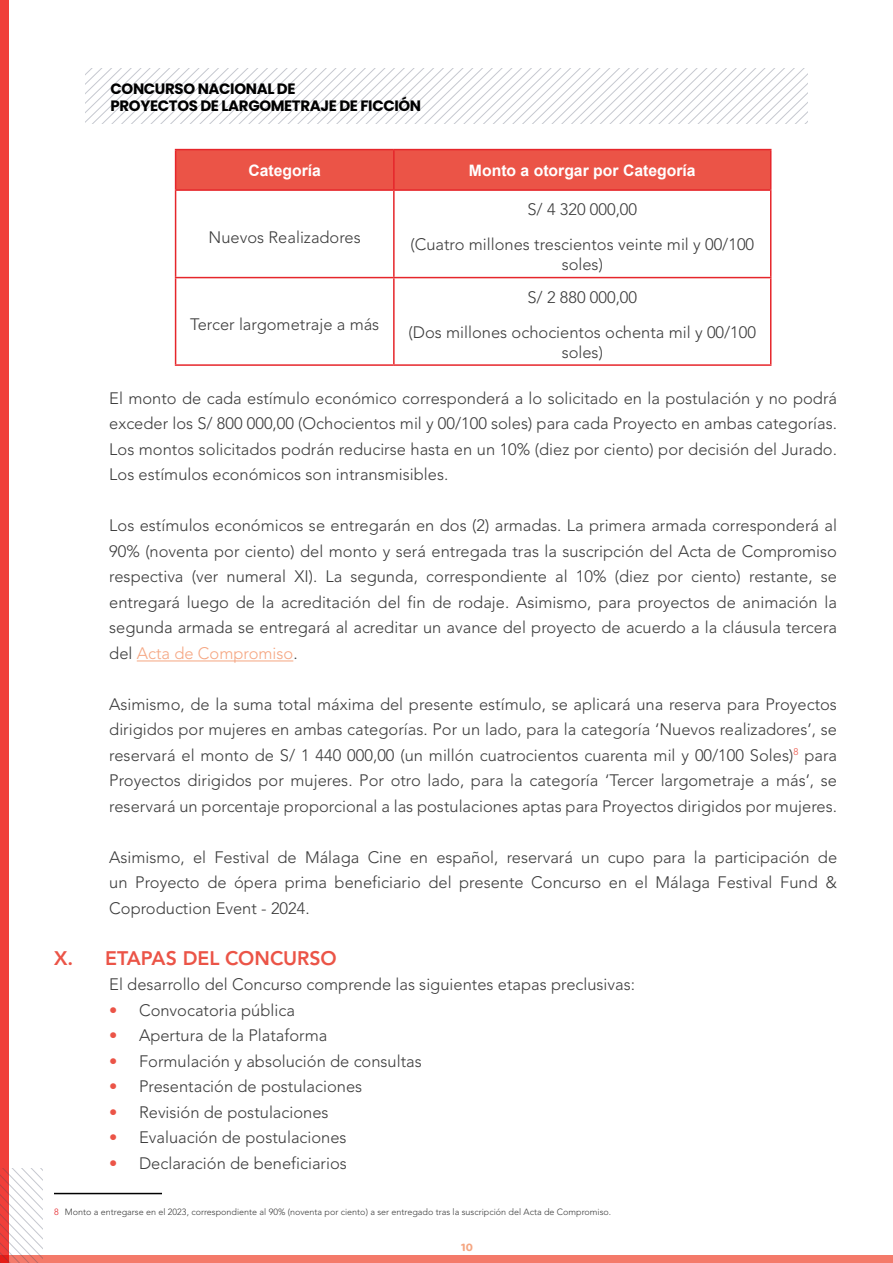
<style>
.page{position:relative;width:893px;height:1263px;background:#fff}
.page>*{position:absolute;margin:0;border:0;box-sizing:border-box;transform-origin:0 0}
.t1{font:800 19.5px "Avenir";color:#eb5447}
.t2{font:300 16.5px/25.5px "Avenir";color:#3c3c3c;text-align:justify}
.t3{font:700 15.75px "Arial";color:#fff}
.t4{font:700 15px/16.5px "Poppins";letter-spacing:-.025em;color:#000}
.t5{font:700 12px "Baloo 2";color:#f5a682}
.t6{font:300 9px "Avenir";color:#3c3c3c}
.s1{color:#f5a682}
.s2{font-weight:800;color:#eb5447}
.s3{color:#e6262b}
</style>
<div class="page">
<div style="left:0;top:1255px;width:893px;height:8px;background:#f47a6a"></div>
<div style="left:0;top:0;width:8px;height:1263px;background:#f03f3a"></div>
<svg style="left:85px;top:68px;width:723px;height:55px"></svg>
<svg style="left:0;top:1168px;width:43px;height:95px"></svg>
<hr style="left:137px;top:660px;width:156px;height:1px;background:#f5a682">
<div style="left:176px;top:150px;width:594px;height:39px;background:#eb5447"></div>
<hr style="left:175px;top:149px;width:219px;height:1px;background:#e6262b">
<hr style="left:175px;top:150px;width:1px;height:39px;background:#e6262b">
<hr style="left:394px;top:149px;width:377px;height:1px;background:#e6262b">
<hr style="left:393px;top:150px;width:2px;height:39px;background:#e6262b">
<hr style="left:770px;top:150px;width:1px;height:39px;background:#e6262b">
<hr style="left:175px;top:189px;width:219px;height:2px;background:#e6262b">
<hr style="left:175px;top:191px;width:1px;height:86px;background:#e6262b">
<hr style="left:394px;top:189px;width:377px;height:2px;background:#e6262b">
<hr style="left:393px;top:191px;width:2px;height:86px;background:#e6262b">
<hr style="left:770px;top:191px;width:1px;height:86px;background:#e6262b">
<hr style="left:175px;top:277px;width:219px;height:1px;background:#e6262b">
<hr style="left:175px;top:278px;width:1px;height:86px;background:#e6262b">
<hr style="left:394px;top:277px;width:377px;height:1px;background:#e6262b">
<hr style="left:393px;top:278px;width:2px;height:86px;background:#e6262b">
<hr style="left:770px;top:278px;width:1px;height:86px;background:#e6262b">
<hr style="left:175px;top:364px;width:219px;height:2px;background:#e6262b">
<hr style="left:394px;top:364px;width:377px;height:2px;background:#e6262b">
<hr style="left:54px;top:1193px;width:108px;height:1px;background:#000">
<p class="t4" style="left:111px;top:81px;width:312px">CONCURSO NACIONAL DE<br>PROYECTOS DE LARGOMETRAJE DE FICCIÓN</p>
<p class="t3" style="left:248px;top:160px;width:74px">Categoría</p>
<p class="t3" style="left:469px;top:160px;width:228px">Monto a otorgar por Categoría</p>
<p class="t2" style="left:209px;top:225px;width:154px">Nuevos Realizadores</p>
<p class="t2" style="left:410px;top:193px;width:345px;line-height:34.8px;text-align:center">S/ 4 320 000,00<br>(Cuatro millones trescientos veinte mil y 00/100</p>
<p class="t2" style="left:562px;top:252px;width:43px">soles)</p>
<p class="t2" style="left:409px;top:280px;width:349px;line-height:34.8px;text-align:center">S/ 2 880 000,00<br>(Dos millones ochocientos ochenta mil y 00/100</p>
<p class="t2" style="left:562px;top:340px;width:43px">soles)</p>
<p class="t2" style="left:109px;top:386px;width:729px">El monto de cada estímulo económico corresponderá a lo solicitado en la postulación y no podrá exceder los S/ 800 000,00 (Ochocientos mil y 00/100 soles) para cada Proyecto en ambas categorías.<br>Los montos solicitados podrán reducirse hasta en un 10% (diez por ciento) por decisión del Jurado.<br>Los estímulos económicos son intransmisibles.</p>
<p class="t2" style="left:109px;top:513px;width:729px">Los estímulos económicos se entregarán en dos (2) armadas. La primera armada corresponderá al 90% (noventa por ciento) del monto y será entregada tras la suscripción del Acta de Compromiso respectiva (ver numeral XI). La segunda, correspondiente al 10% (diez por ciento) restante, se entregará luego de la acreditación del fin de rodaje. Asimismo, para proyectos de animación la segunda armada se entregará al acreditar un avance del proyecto de acuerdo a la cláusula tercera del <span class="s1">Acta de Compromiso</span>.</p>
<p class="t2" style="left:109px;top:692px;width:729px">Asimismo, de la suma total máxima del presente estímulo, se aplicará una reserva para Proyectos dirigidos por mujeres en ambas categorías. Por un lado, para la categoría ‘Nuevos realizadores’, se reservará el monto de S/ 1 440 000,00 (un millón cuatrocientos cuarenta mil y 00/100 Soles)<sup>8</sup> para Proyectos dirigidos por mujeres. Por otro lado, para la categoría ‘Tercer largometraje a más’, se reservará un porcentaje proporcional a las postulaciones aptas para Proyectos dirigidos por mujeres.</p>
<p class="t2" style="left:109px;top:845px;width:729px">Asimismo, el Festival de Málaga Cine en español, reservará un cupo para la participación de un Proyecto de ópera prima beneficiario del presente Concurso en el Málaga Festival Fund &amp; Coproduction Event - 2024.</p>
<p class="t1" style="left:54px;top:944px;width:284px">X. ETAPAS DEL CONCURSO</p>
<p class="t2" style="left:109px;top:972px;width:527px">El desarrollo del Concurso comprende las siguientes etapas preclusivas:</p>
<p class="t2" style="left:109px;top:998px;width:187px"><span class="s2">•</span> Convocatoria pública</p>
<p class="t2" style="left:109px;top:1023px;width:220px"><span class="s2">•</span> Apertura de la Plataforma</p>
<p class="t2" style="left:109px;top:1049px;width:314px"><span class="s2">•</span> Formulación y absolución de consultas</p>
<p class="t2" style="left:109px;top:1074px;width:254px"><span class="s2">•</span> Presentación de postulaciones</p>
<p class="t2" style="left:109px;top:1100px;width:221px"><span class="s2">•</span> Revisión de postulaciones</p>
<p class="t2" style="left:109px;top:1125px;width:239px"><span class="s2">•</span> Evaluación de postulaciones</p>
<p class="t2" style="left:109px;top:1151px;width:239px"><span class="s2">•</span> Declaración de beneficiarios</p>
<p class="t6" style="left:54px;top:1205px;width:559px"><span class="s3">8</span> Monto a entregarse en el 2023, correspondiente al 90% (noventa por ciento) a ser entregado tras la suscripción del Acta de Compromiso.</p>
<p class="t2" style="left:190px;top:312px;width:191px">Tercer largometraje a más</p>
<p class="t5" style="left:461px;top:1239px;width:13px">10</p>
</div>
